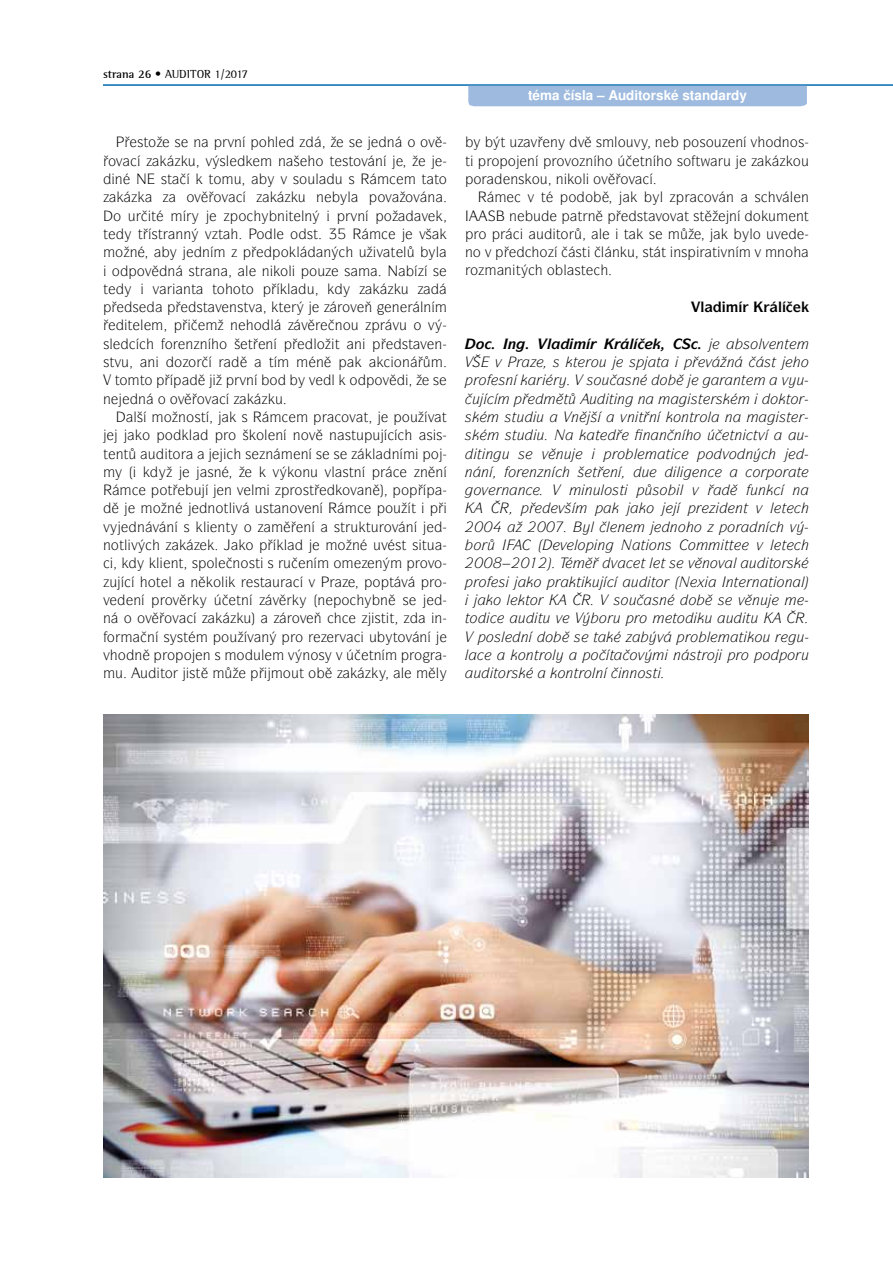
<style>
.page{position:relative;width:893px;height:1263px;background:#fff}
.page>*{position:absolute;margin:0;border:0;box-sizing:border-box;transform-origin:0 0}
.t1{font:14.25px "Itc Symbol CE";color:#000}
.t2{font:italic 14.25px "Itc Symbol CE";color:#000}
.t3{font:700 14.25px "Itc Symbol CE";color:#000}
.t4{font:italic 700 14.25px "Itc Symbol CE";color:#000}
.t5{font:700 13.5px "Nimbus San LCE";color:#fff}
.t6{font:12px "Rotis Semiserif";color:#000}
.s1{font-weight:700}
</style>
<div class="page">
<hr style="left:103px;top:84px;width:790px;height:2px;background:#006ab1">
<div style="left:468px;top:86px;width:339px;height:20px;background:#9ebbdf"></div>
<img style="left:103px;top:715px;width:706px;height:463px">
<p class="t6" style="left:103px;top:66px;width:147px"><span class="s1">strana 26 •</span> AUDITOR 1/2017</p>
<p class="t1" style="left:137px;top:134px;width:21px">▲▼□</p>
<p class="t1" style="left:227px;top:134px;width:52px">❖■ □ ●</p>
<p class="t1" style="left:349px;top:134px;width:88px">▲ ■ □ □❖</p>
<p class="t1" style="left:188px;top:153px;width:43px">◆ ❖ ▲●</p>
<p class="t1" style="left:278px;top:153px;width:107px">■ □ ▼ ▲▼□❖ ■</p>
<p class="t1" style="left:115px;top:171px;width:9px">■</p>
<p class="t1" style="left:209px;top:171px;width:34px">▼□ ◆</p>
<p class="t1" style="left:280px;top:171px;width:76px">❖ ▲□◆● ◆ ▲</p>
<p class="t1" style="left:422px;top:171px;width:27px">▼ ▼□</p>
<p class="t1" style="left:186px;top:189px;width:43px">□❖ □❖</p>
<p class="t1" style="left:347px;top:189px;width:89px">● □❖ □❖ ■</p>
<p class="t1" style="left:113px;top:208px;width:45px">□◆ ▼</p>
<p class="t1" style="left:238px;top:208px;width:76px">□ ■▼●■</p>
<p class="t1" style="left:103px;top:226px;width:122px">▼ ▼ ▲▼ ■■ ❖▼</p>
<p class="t1" style="left:256px;top:226px;width:82px">□● □▲▼ ✓</p>
<p class="t1" style="left:202px;top:244px;width:9px">■</p>
<p class="t1" style="left:324px;top:244px;width:85px">■ ◆❖▼●</p>
<p class="t1" style="left:436px;top:244px;width:5px">●</p>
<p class="t1" style="left:112px;top:262px;width:110px">□ □❖ ■ ▲▼■</p>
<p class="t1" style="left:245px;top:262px;width:82px">● ■ □● □◆</p>
<p class="t1" style="left:153px;top:281px;width:103px">❖ ■▼ ▼□ □▼□</p>
<p class="t1" style="left:197px;top:299px;width:60px">▲▼ ❖ ■▲▼❖</p>
<p class="t1" style="left:392px;top:299px;width:41px">■ ●■</p>
<p class="t1" style="left:230px;top:317px;width:45px">■ □●</p>
<p class="t1" style="left:301px;top:317px;width:59px">❖ ■□◆</p>
<p class="t1" style="left:392px;top:317px;width:44px">❖◆ □ ❖</p>
<p class="t1" style="left:165px;top:336px;width:64px">□■■□</p>
<p class="t1" style="left:313px;top:336px;width:50px">●□ ▼ ■</p>
<p class="t1" style="left:402px;top:336px;width:42px">▲▼❖■</p>
<p class="t1" style="left:103px;top:354px;width:28px">▲▼❖◆</p>
<p class="t1" style="left:148px;top:354px;width:50px">■ □ □</p>
<p class="t1" style="left:316px;top:354px;width:9px">■</p>
<p class="t1" style="left:115px;top:372px;width:39px">▼□ ▼□</p>
<p class="t1" style="left:239px;top:372px;width:40px">❖■ □</p>
<p class="t1" style="left:309px;top:372px;width:82px">❖● □□❖</p>
<p class="t1" style="left:103px;top:391px;width:110px">■ ■ □□❖ □❖</p>
<p class="t1" style="left:133px;top:409px;width:74px">● □ ■□▲▼</p>
<p class="t1" style="left:341px;top:409px;width:29px">□❖ ▼</p>
<p class="t1" style="left:402px;top:409px;width:47px">□◆ ❖▼</p>
<p class="t1" style="left:142px;top:427px;width:52px">□ □ ●</p>
<p class="t1" style="left:228px;top:427px;width:154px">□ □● ■ ■□❖ ■ ▲▼◆ ◆</p>
<p class="t1" style="left:103px;top:445px;width:27px">▼ ■▼</p>
<p class="t1" style="left:148px;top:445px;width:34px">◆ ▼□</p>
<p class="t1" style="left:301px;top:445px;width:41px">■ ▲ ▲</p>
<p class="t1" style="left:273px;top:464px;width:91px">❖ □■◆ ❖● ▲▼■</p>
<p class="t1" style="left:194px;top:482px;width:62px">◆ ■ ❖ ●</p>
<p class="t1" style="left:295px;top:482px;width:21px">□▲▼</p>
<p class="t1" style="left:342px;top:482px;width:32px">□❖ ■</p>
<p class="t1" style="left:208px;top:500px;width:114px">■□▼● ❖ ◆▲▼ ■□❖ ■</p>
<p class="t1" style="left:385px;top:500px;width:32px">□◆ ▼</p>
<p class="t1" style="left:103px;top:519px;width:150px">❖ ■❖■ ▲ ●■▼ □</p>
<p class="t1" style="left:304px;top:519px;width:112px">■ ▲▼◆ ▼◆□❖ ■</p>
<p class="t1" style="left:103px;top:537px;width:36px">■□▼● ❖</p>
<p class="t1" style="left:338px;top:537px;width:99px">□ ■ ◆❖ ▲▼ ▲▼◆</p>
<p class="t1" style="left:156px;top:555px;width:159px">● ■▼ ▲ □● ■□▲▼ ▲ ◆ ■</p>
<p class="t1" style="left:420px;top:555px;width:24px">□❖□</p>
<p class="t1" style="left:109px;top:574px;width:64px">◆ □▼ ●</p>
<p class="t1" style="left:190px;top:574px;width:36px">■ □●</p>
<p class="t1" style="left:254px;top:574px;width:28px">▲▼ ◆</p>
<p class="t1" style="left:372px;top:574px;width:37px">□▼❖</p>
<p class="t1" style="left:103px;top:610px;width:77px">■ □ □❖ □❖</p>
<p class="t1" style="left:375px;top:610px;width:21px">▲▼▼</p>
<p class="t1" style="left:435px;top:610px;width:9px">■</p>
<p class="t1" style="left:107px;top:628px;width:83px">□ ■ ▲▲▼</p>
<p class="t1" style="left:221px;top:628px;width:50px">□◆ ❖■</p>
<p class="t1" style="left:340px;top:628px;width:90px">❖ ◆ ▼□❖ ■</p>
<p class="t1" style="left:103px;top:647px;width:41px">❖□■</p>
<p class="t1" style="left:167px;top:647px;width:99px">□□ ■ ▲ □◆●</p>
<p class="t1" style="left:288px;top:647px;width:56px">❖ ■□▲ ❖</p>
<p class="t1" style="left:115px;top:665px;width:87px">◆ ◆ ▼□ ▲▼</p>
<p class="t1" style="left:283px;top:665px;width:35px">□◆▼ □</p>
<p class="t5" style="left:528px;top:87px;width:220px">téma čísla – Auditorské standardy</p>
<p class="t1" style="left:501px;top:134px;width:59px">▼ ◆❖■</p>
<p class="t1" style="left:578px;top:134px;width:87px">❖ ▲ ●□◆❖ ■</p>
<p class="t1" style="left:691px;top:134px;width:115px">□▲□◆ ■ ❖ □ ■□▲</p>
<p class="t1" style="left:465px;top:153px;width:72px">▼ □□■</p>
<p class="t1" style="left:556px;top:153px;width:58px">□❖□ ■ □</p>
<p class="t1" style="left:640px;top:153px;width:62px">▼■ □ ▲□▼</p>
<p class="t1" style="left:473px;top:171px;width:163px">□ ■▲ □◆ ■ □● □❖ □❖</p>
<p class="t1" style="left:660px;top:189px;width:5px">●</p>
<p class="t1" style="left:704px;top:189px;width:32px">□❖ ■</p>
<p class="t1" style="left:755px;top:189px;width:56px">▲ ❖●■</p>
<p class="t1" style="left:637px;top:207px;width:69px">▲▼ ❖□❖ ▼ ▲▼</p>
<p class="t1" style="left:729px;top:207px;width:49px">■ □ ◆</p>
<p class="t1" style="left:536px;top:226px;width:34px">◆ ▼□</p>
<p class="t1" style="left:749px;top:226px;width:33px">●□ ◆❖</p>
<p class="t1" style="left:465px;top:244px;width:28px">■□ ❖</p>
<p class="t1" style="left:540px;top:244px;width:150px">□ ▲▼ ● ■ ◆ ▲▼ ▼ ■▲</p>
<p class="t1" style="left:712px;top:244px;width:25px">▼❖■</p>
<p class="t1" style="left:755px;top:244px;width:40px">❖ ■□</p>
<p class="t1" style="left:470px;top:262px;width:52px">□ ■▼</p>
<p class="t1" style="left:547px;top:262px;width:41px">□●▲▼</p>
<p class="t3" style="left:700px;top:299px;width:5px">●</p>
<p class="t3" style="left:778px;top:299px;width:5px">●</p>
<p class="t4" style="left:547px;top:335px;width:6px">●</p>
<p class="t4" style="left:629px;top:335px;width:6px">●</p>
<p class="t2" style="left:743px;top:336px;width:47px">▲□●❖ ■▼</p>
<p class="t2" style="left:553px;top:354px;width:55px">▲▼□◆</p>
<p class="t2" style="left:479px;top:372px;width:36px">□ ▲■</p>
<p class="t2" style="left:586px;top:372px;width:55px">▲□◆ ▲■</p>
<p class="t2" style="left:563px;top:391px;width:84px">▼ ◆ ▼■ ■</p>
<p class="t2" style="left:691px;top:391px;width:34px">▲▼ ▲</p>
<p class="t2" style="left:770px;top:391px;width:30px">□ ▼□</p>
<p class="t2" style="left:465px;top:409px;width:81px">▲ ▲▼◆ ◆</p>
<p class="t2" style="left:571px;top:409px;width:9px">■</p>
<p class="t2" style="left:620px;top:409px;width:114px">❖■ ▼ ■ □■▼ □● ■</p>
<p class="t2" style="left:465px;top:427px;width:81px">▲ ▲▼◆ ◆</p>
<p class="t2" style="left:643px;top:427px;width:60px">■■■ □</p>
<p class="t2" style="left:730px;top:427px;width:37px">▼■ ▼❖</p>
<p class="t2" style="left:477px;top:445px;width:96px">▼■ ◆ ▲ ❖■◆</p>
<p class="t2" style="left:705px;top:445px;width:49px">□❖□■</p>
<p class="t2" style="left:508px;top:464px;width:45px">□ ■■</p>
<p class="t2" style="left:699px;top:464px;width:9px">■</p>
<p class="t2" style="left:752px;top:464px;width:50px">□□▼</p>
<p class="t2" style="left:473px;top:482px;width:54px">□❖ ■■</p>
<p class="t2" style="left:585px;top:482px;width:41px">■◆●□▲▼</p>
<p class="t2" style="left:652px;top:482px;width:48px">▲□ ● ❖</p>
<p class="t2" style="left:793px;top:482px;width:9px">■</p>
<p class="t2" style="left:735px;top:500px;width:53px">■▼ ❖●▼</p>
<p class="t2" style="left:590px;top:519px;width:36px">● ● ■</p>
<p class="t2" style="left:670px;top:519px;width:34px">■□ □</p>
<p class="t2" style="left:560px;top:537px;width:47px">❖●□ ■</p>
<p class="t2" style="left:640px;top:537px;width:57px">▼ □■▲ □</p>
<p class="t2" style="left:756px;top:537px;width:32px">❖●▼</p>
<p class="t2" style="left:611px;top:555px;width:185px">❖ ▼ ●▼ ▲ ❖■□❖● ◆ ▼□▲</p>
<p class="t2" style="left:631px;top:574px;width:34px">◆ ▼□</p>
<p class="t2" style="left:726px;top:574px;width:80px">■▼ ■ ▼□■ ●</p>
<p class="t2" style="left:493px;top:592px;width:46px">□ ● ▼□</p>
<p class="t2" style="left:613px;top:592px;width:55px">▲□◆ ▲■</p>
<p class="t2" style="left:688px;top:592px;width:81px">□ ▲ ❖ ■◆</p>
<p class="t2" style="left:518px;top:610px;width:46px">◆ ▼◆ ❖</p>
<p class="t2" style="left:639px;top:610px;width:47px">□ ▼□</p>
<p class="t2" style="left:704px;top:610px;width:55px">◆ ◆ ▼◆</p>
<p class="t2" style="left:486px;top:628px;width:69px">□▲● ■ □</p>
<p class="t2" style="left:657px;top:628px;width:55px">❖ □ ●</p>
<p class="t2" style="left:739px;top:628px;width:33px">▼ □◆</p>
<p class="t2" style="left:465px;top:647px;width:5px">●</p>
<p class="t2" style="left:518px;top:647px;width:40px">□■▼ □●</p>
<p class="t2" style="left:591px;top:647px;width:55px">□▼ □❖</p>
<p class="t2" style="left:673px;top:647px;width:43px">■ ▲▼□</p>
<p class="t2" style="left:741px;top:647px;width:69px">□ □ □◆</p>
<p class="t2" style="left:473px;top:665px;width:47px">◆ ▼□▲</p>
<p class="t2" style="left:557px;top:665px;width:47px">□■▼ □●■</p>
<p class="t2" style="left:622px;top:665px;width:37px">■■□▲▼</p>
</div>
